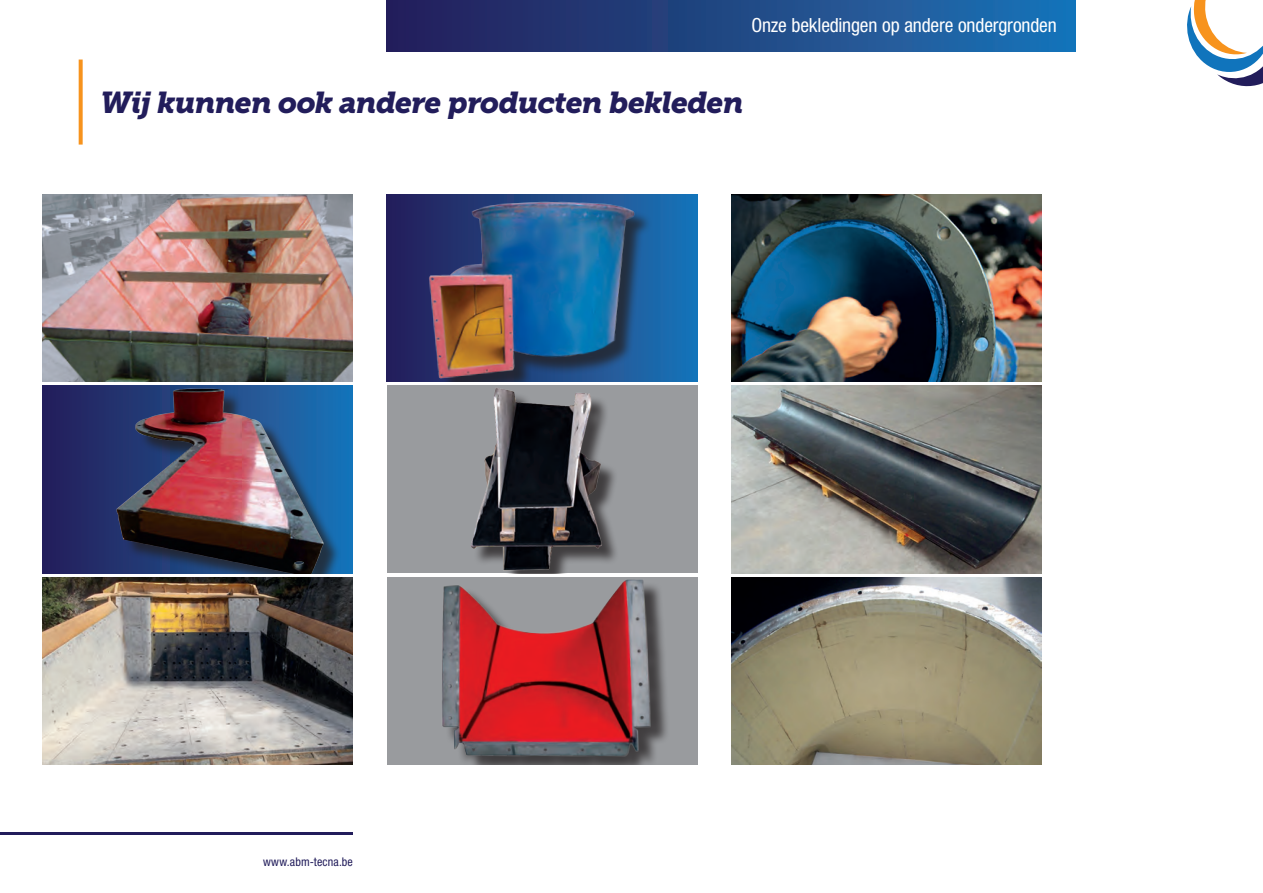
<style>
.page{position:relative;width:1263px;height:893px;background:#fff}
.page>*{position:absolute;margin:0;border:0;box-sizing:border-box;transform-origin:0 0}
.t1{font:italic 30px "Museo Slab 900";letter-spacing:-.025em;color:#221d5b}
.t2{font:condensed 19.5px "Helvetica Neue LT Std";letter-spacing:-.01em;color:#fff}
.t3{font:condensed 12px "Helvetica Neue LT Std";letter-spacing:.01em;color:#221d5b}
</style>
<div class="page">
<div style="left:387px;top:0;width:689px;height:51px;background:linear-gradient(to right,#251d57,#1c74b6)"></div>
<svg style="left:79px;top:60px;width:4px;height:85px"></svg>
<img style="left:43px;top:195px;width:310px;height:187px">
<img style="left:731px;top:195px;width:311px;height:187px">
<svg style="left:43px;top:386px;width:310px;height:187px;background:#1a488a"></svg>
<img style="left:58px;top:386px;width:280px;height:187px">
<img style="left:731px;top:386px;width:311px;height:187px">
<img style="left:43px;top:577px;width:310px;height:187px">
<img style="left:731px;top:577px;width:311px;height:187px">
<svg style="left:387px;top:195px;width:310px;height:187px;background:#1c4889"></svg>
<img style="left:419px;top:195px;width:246px;height:187px">
<div style="left:387px;top:386px;width:310px;height:187px;background:#999b9e"></div>
<img style="left:471px;top:388px;width:143px;height:185px">
<div style="left:387px;top:577px;width:310px;height:187px;background:#999b9e"></div>
<img style="left:442px;top:579px;width:225px;height:185px">
<hr style="left:0;top:833px;width:353px;height:2px;background:#221d5b">
<svg style="left:1187px;top:0;width:76px;height:87px"></svg>
<p class="t2" style="left:751px;top:14px;width:307px">Onze bekledingen op andere ondergronden</p>
<h1 class="t1" style="left:100px;top:86px;width:645px">Wij kunnen ook andere producten bekleden</h1>
<p class="t3" style="left:263px;top:855px;width:91px">www.abm-tecna.be</p>
</div>
